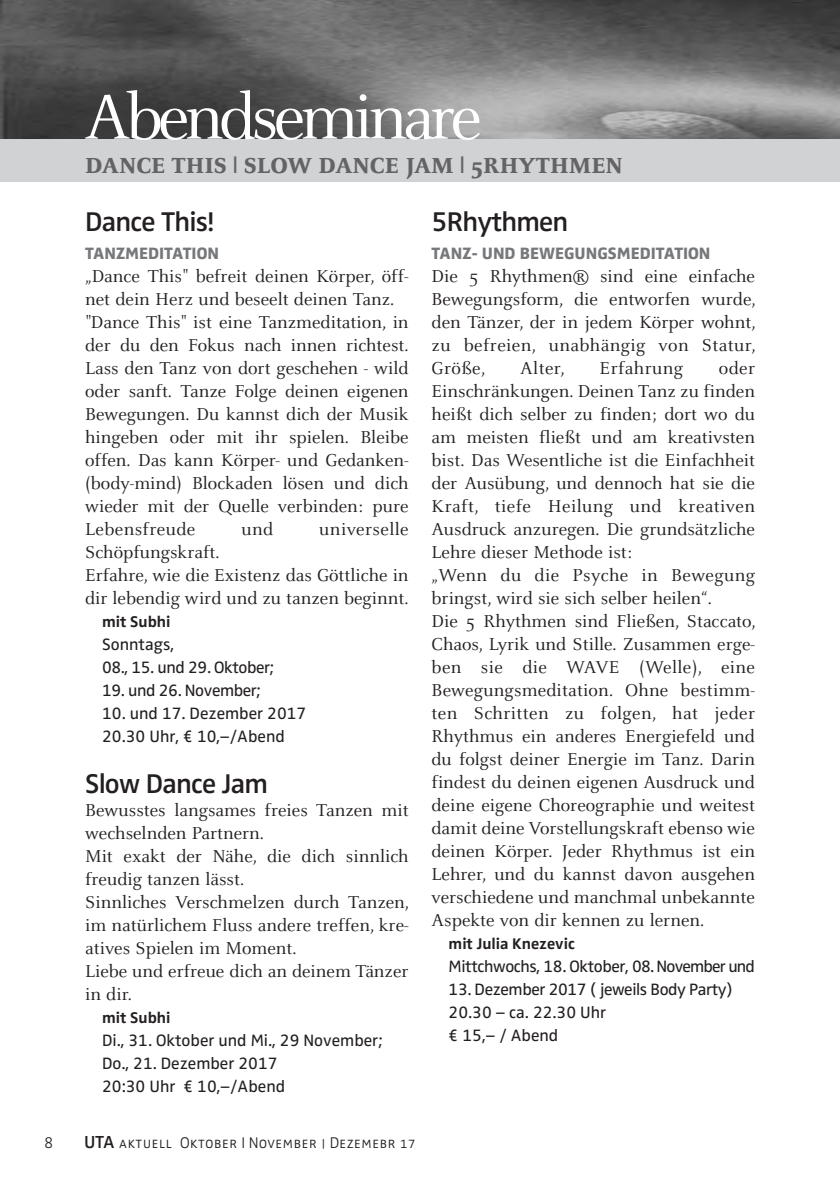
<style>
.page{position:relative;width:840px;height:1191px;background:#fff}
.page>*{position:absolute;margin:0;border:0;box-sizing:border-box;transform-origin:0 0}
.t1{font:70px "Celeste";letter-spacing:-.07em;color:#fff}
.t2{font:600 28px "Zwo";letter-spacing:-.03em;color:#231f20}
.t3{font:800 24px "Celeste";color:#636366}
.t4{font:19px/23px "Celeste";color:#231f20}
.t5{font:19px "Celeste";letter-spacing:.02em;color:#231f20}
.t6{font:17px/23px "Zwo";letter-spacing:-.025em;color:#231f20}
.t7{font:17px/23px "Zwo";color:#231f20}
.t8{font:800 17px "Zwo";color:#76787b}
.t9{font:16px "Zwo Light SC";color:#231f20}
.t10{font:700 16px "Zwo";color:#231f20}
.t11{font:300 16px "Zwo";color:#231f20}
.s1{font-family:"Zwo Semi Bold SC";font-size:18px}
</style>
<div class="page">
<img style="left:0;top:0;width:839px;height:139px">
<div style="left:0;top:139px;width:839px;height:42px;background:#d1d2d4"></div>
<h1 class="t1" style="left:84px;top:79px;width:399px">Abendseminare</h1>
<p class="t3" style="left:85px;top:152px;width:539px">DANCE THIS | SLOW DANCE JAM | 5RHYTHMEN</p>
<h2 class="t2" style="left:85px;top:207px;width:130px">Dance This!</h2>
<p class="t8" style="left:85px;top:244px;width:135px">TANZMEDITATION</p>
<p class="t4" style="left:85px;top:264px;width:325px">„Dance This" befreit deinen Körper, öff&shy;net dein Herz und beseelt deinen Tanz. "Dance This" ist eine Tanzmeditation, in der du den Fokus nach innen richtest.<br>Lass den Tanz von dort geschehen - wild oder sanft. Tanze Folge deinen eigenen Bewegungen. Du kannst dich der Musik hingeben oder mit ihr spielen. Bleibe offen. Das kann Körper- und Gedanken-(body-mind) Blockaden lösen und dich wieder mit der Quelle verbinden: pure Lebensfreude</p>
<p class="t4" style="left:241px;top:518px;width:33px">und</p>
<p class="t5" style="left:319px;top:519px;width:91px">universelle</p>
<p class="t4" style="left:85px;top:541px;width:325px">Schöpfungskraft.<br>Erfahre, wie die Existenz das Göttliche in dir lebendig wird und zu tanzen beginnt.</p>
<p class="t10" style="left:102px;top:612px;width:70px">mit Subhi</p>
<p class="t6" style="left:102px;top:632px;width:173px">Sonntags,<br>08., 15. und 29. Oktober;</p>
<p class="t6" style="left:102px;top:678px;width:160px">19. und 26. November;</p>
<p class="t7" style="left:102px;top:701px;width:206px">10. und 17. Dezember 2017<br>20.30 Uhr, € 10, –/Abend</p>
<h2 class="t2" style="left:85px;top:769px;width:184px">Slow Dance Jam</h2>
<p class="t4" style="left:85px;top:798px;width:325px">Bewusstes langsames freies Tanzen mit wechselnden Partnern.<br>Mit exakt der Nähe, die dich sinnlich freudig tanzen lässt.<br>Sinnliches Verschmelzen durch Tanzen, im natürlichem Fluss andere treffen, kre&shy;atives Spielen im Moment.<br>Liebe und erfreue dich an deinem Tänzer in dir.</p>
<p class="t10" style="left:102px;top:1008px;width:70px">mit Subhi</p>
<p class="t7" style="left:102px;top:1028px;width:281px">Di., 31. Oktober und Mi., 29 November;<br>Do., 21. Dezember 2017<br>20:30 Uhr € 10,–/Abend</p>
<p class="t11" style="left:44px;top:1134px;width:11px">8</p>
<p class="t9" style="left:84px;top:1134px;width:333px"><span class="s1">UTA</span> aktuell Oktober I November | Dezemebr 17</p>
<h2 class="t2" style="left:431px;top:207px;width:138px">5Rhythmen</h2>
<p class="t8" style="left:431px;top:244px;width:280px">TANZ- UND BEWEGUNGSMEDITATION</p>
<p class="t4" style="left:431px;top:264px;width:325px;text-align:justify">Die 5 Rhythmen® sind eine einfache Bewegungsform, die entworfen wurde, den Tänzer, der in jedem Körper wohnt, zu befreien, unabhängig von Statur, Größe,</p>
<p class="t4" style="left:431px;top:357px;width:325px;text-indent:287px">oder Einschränkungen. Deinen Tanz zu finden heißt dich selber zu finden; dort wo du am meisten fließt und am kreativsten bist. Das Wesentliche ist die Einfachheit der Ausübung, und dennoch hat sie die Kraft, tiefe Heilung und kreativen Ausdruck anzuregen. Die grundsätzliche Lehre dieser Methode ist:<br>„Wenn du die Psyche in Bewegung bringst, wird sie sich selber heilen“.<br>Die 5 Rhythmen sind Fließen, Staccato, Chaos, Lyrik und Stille. Zusammen erge&shy;ben sie die WAVE (Welle), eine Bewegungsmeditation. Ohne bestimm&shy;ten Schritten zu folgen, hat jeder Rhythmus ein anderes Energiefeld und du folgst deiner Energie im Tanz. Darin findest du deinen eigenen Ausdruck und deine eigene Choreographie und weitest damit deine Vorstellungskraft ebenso wie deinen Körper. Jeder Rhythmus ist ein Lehrer, und du kannst davon ausgehen verschiedene und manchmal unbekannte Aspekte von dir kennen zu lernen.</p>
<p class="t10" style="left:448px;top:934px;width:128px">mit Julia Knezevic</p>
<p class="t6" style="left:448px;top:954px;width:308px">Mittchwochs, 18. Oktober, 08. November und</p>
<p class="t6" style="left:448px;top:977px;width:286px">13. Dezember 2017 ( jeweils Body Party)<br>20.30 – ca. 22.30 Uhr<br>€ 15,– / Abend</p>
<p class="t4" style="left:520px;top:357px;width:46px">Alter,</p>
<p class="t5" style="left:599px;top:358px;width:85px">Erfahrung</p>
</div>
